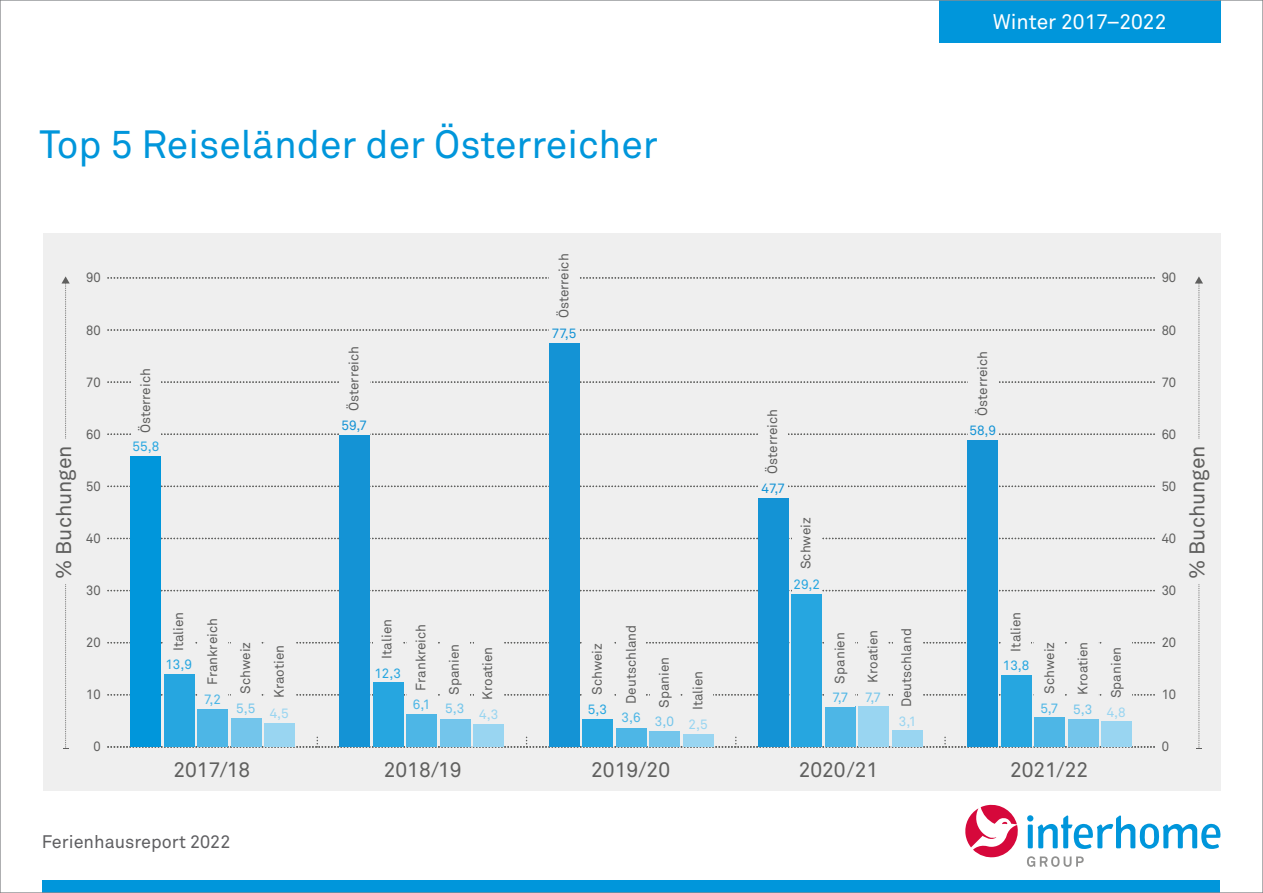
<style>
.page{position:relative;width:1263px;height:893px;background:#fff}
.page>*{position:absolute;margin:0;border:0;box-sizing:border-box;transform-origin:0 0}
.t1{font:39px "Akkurat Pro";color:#0096db}
.t2{font:21px "Akkurat Pro";color:#5f5f5e}
.t3{font:21px "Akkurat Pro";color:#fff}
.t4{font:18px "Akkurat Pro";color:#5f5f62}
.t5{font:13.5px "Akkurat Pro";color:#5f5f5e}
.t6{font:13.5px "Akkurat Pro";color:#5f5f5e;scale:.96 1}
.t7{font:13.5px "Akkurat Pro";color:#4db6e6}
.t8{font:13.5px "Akkurat Pro";color:#26a6e0}
.t9{font:13.5px "Akkurat Pro";color:#1493d5}
.t10{font:13.5px "Akkurat Pro";color:#73c5eb}
.t11{font:13.5px "Akkurat Pro";color:#99d5f1}
.s1{color:#99d5f1}
.s2{color:#73c5eb}
</style>
<div class="page">
<div style="left:43px;top:880px;width:1177px;height:13px;background:#0096db"></div>
<svg style="left:965px;top:805px;width:53px;height:53px"></svg>
<svg style="left:1027px;top:815px;width:193px;height:34px"></svg>
<svg style="left:1027px;top:856px;width:57px;height:11px"></svg>
<div style="left:939px;top:0;width:281px;height:43px;background:#0096db"></div>
<div style="left:43px;top:234px;width:1177px;height:557px;background:#efefef"></div>
<svg style="left:108px;top:735px;width:1046px;height:13px"></svg>
<svg style="left:108px;top:694px;width:1046px;height:2px"></svg>
<svg style="left:108px;top:642px;width:1046px;height:1px"></svg>
<svg style="left:108px;top:590px;width:1046px;height:1px"></svg>
<svg style="left:108px;top:538px;width:1046px;height:1px"></svg>
<svg style="left:108px;top:486px;width:1046px;height:1px"></svg>
<svg style="left:108px;top:433px;width:1046px;height:2px"></svg>
<svg style="left:108px;top:381px;width:1046px;height:2px"></svg>
<svg style="left:108px;top:329px;width:1046px;height:2px"></svg>
<svg style="left:108px;top:277px;width:1046px;height:2px"></svg>
<div style="left:265px;top:723px;width:30px;height:24px;background:#99d5f1"></div>
<div style="left:474px;top:725px;width:30px;height:22px;background:#99d5f1"></div>
<div style="left:683px;top:734px;width:30px;height:13px;background:#99d5f1"></div>
<div style="left:892px;top:731px;width:30px;height:16px;background:#99d5f1"></div>
<div style="left:1101px;top:722px;width:31px;height:25px;background:#99d5f1"></div>
<div style="left:231px;top:718px;width:30px;height:29px;background:#73c5eb"></div>
<div style="left:440px;top:719px;width:30px;height:28px;background:#73c5eb"></div>
<div style="left:650px;top:731px;width:30px;height:16px;background:#73c5eb"></div>
<div style="left:859px;top:707px;width:30px;height:40px;background:#99d5f1"></div>
<div style="left:1068px;top:719px;width:30px;height:28px;background:#73c5eb"></div>
<div style="left:198px;top:710px;width:30px;height:37px;background:#4db6e6"></div>
<div style="left:407px;top:715px;width:30px;height:32px;background:#4db6e6"></div>
<div style="left:616px;top:728px;width:30px;height:19px;background:#4db6e6"></div>
<div style="left:825px;top:707px;width:30px;height:40px;background:#4db6e6"></div>
<div style="left:1035px;top:717px;width:30px;height:30px;background:#4db6e6"></div>
<div style="left:164px;top:674px;width:30px;height:73px;background:#26a6e0"></div>
<div style="left:373px;top:683px;width:30px;height:64px;background:#26a6e0"></div>
<div style="left:583px;top:719px;width:30px;height:28px;background:#26a6e0"></div>
<div style="left:792px;top:595px;width:30px;height:152px;background:#26a6e0"></div>
<div style="left:1001px;top:675px;width:30px;height:72px;background:#26a6e0"></div>
<div style="left:131px;top:456px;width:30px;height:291px;background:#0096db"></div>
<div style="left:340px;top:436px;width:30px;height:311px;background:#1493d5"></div>
<div style="left:549px;top:343px;width:30px;height:404px;background:#1493d5"></div>
<div style="left:758px;top:498px;width:30px;height:249px;background:#1493d5"></div>
<div style="left:968px;top:440px;width:30px;height:307px;background:#1493d5"></div>
<div style="left:340px;top:344px;width:30px;height:91px;background:#efefef"></div>
<div style="left:373px;top:603px;width:30px;height:79px;background:#efefef"></div>
<div style="left:440px;top:624px;width:30px;height:94px;background:#efefef"></div>
<div style="left:474px;top:633px;width:30px;height:90px;background:#efefef"></div>
<div style="left:407px;top:612px;width:30px;height:102px;background:#efefef"></div>
<div style="left:549px;top:261px;width:30px;height:81px;background:#efefef"></div>
<div style="left:583px;top:622px;width:30px;height:96px;background:#efefef"></div>
<div style="left:616px;top:638px;width:30px;height:89px;background:#efefef"></div>
<div style="left:650px;top:644px;width:30px;height:86px;background:#efefef"></div>
<div style="left:683px;top:655px;width:30px;height:79px;background:#efefef"></div>
<div style="left:758px;top:416px;width:30px;height:81px;background:#efefef"></div>
<div style="left:792px;top:502px;width:30px;height:92px;background:#efefef"></div>
<div style="left:825px;top:616px;width:30px;height:91px;background:#efefef"></div>
<div style="left:858px;top:638px;width:30px;height:68px;background:#efefef"></div>
<div style="left:893px;top:623px;width:30px;height:107px;background:#efefef"></div>
<div style="left:968px;top:358px;width:30px;height:81px;background:#efefef"></div>
<div style="left:1001px;top:603px;width:30px;height:72px;background:#efefef"></div>
<div style="left:1034px;top:626px;width:30px;height:91px;background:#efefef"></div>
<div style="left:1068px;top:641px;width:30px;height:78px;background:#efefef"></div>
<div style="left:1101px;top:630px;width:30px;height:91px;background:#efefef"></div>
<div style="left:164px;top:597px;width:30px;height:75px;background:#efefef"></div>
<div style="left:198px;top:618px;width:30px;height:91px;background:#efefef"></div>
<div style="left:231px;top:626px;width:30px;height:91px;background:#efefef"></div>
<div style="left:265px;top:624px;width:30px;height:98px;background:#efefef"></div>
<div style="left:131px;top:359px;width:30px;height:95px;background:#efefef"></div>
<svg style="left:61px;top:276px;width:9px;height:162px"></svg>
<svg style="left:63px;top:584px;width:5px;height:165px"></svg>
<svg style="left:1195px;top:276px;width:8px;height:162px"></svg>
<svg style="left:1196px;top:584px;width:6px;height:165px"></svg>
<h1 class="t1" style="left:39px;top:122px;width:620px">Top 5 Reiseländer der Österreicher</h1>
<p class="t6" style="left:86px;top:270px;width:17px">90</p>
<p class="t6" style="left:86px;top:322px;width:17px">80</p>
<p class="t5" style="left:556px;top:318px;width:66px;rotate:-90deg">Österreich</p>
<p class="t9" style="left:552px;top:325px;width:26px">77,5</p>
<h2 class="t3" style="left:993px;top:10px;width:175px">Winter 2017–2022</h2>
<p class="t6" style="left:1162px;top:270px;width:17px">90</p>
<p class="t6" style="left:1162px;top:322px;width:17px">80</p>
<p class="t5" style="left:346px;top:411px;width:66px;rotate:-90deg">Österreich</p>
<p class="t5" style="left:974px;top:416px;width:66px;rotate:-90deg">Österreich</p>
<p class="t5" style="left:138px;top:433px;width:66px;rotate:-90deg">Österreich</p>
<p class="t6" style="left:86px;top:374px;width:17px">70</p>
<p class="t6" style="left:1162px;top:374px;width:17px">70</p>
<p class="t5" style="left:765px;top:474px;width:66px;rotate:-90deg">Österreich</p>
<p class="t9" style="left:341px;top:418px;width:27px">59,7</p>
<p class="t9" style="left:969px;top:422px;width:28px">58,9</p>
<p class="t6" style="left:86px;top:426px;width:17px">60</p>
<p class="t6" style="left:1162px;top:426px;width:17px">60</p>
<p class="t8" style="left:133px;top:438px;width:28px">55,8</p>
<h2 class="t2" style="left:51px;top:579px;width:135px;rotate:-90deg">% Buchungen</h2>
<h2 class="t2" style="left:1185px;top:579px;width:135px;rotate:-90deg">% Buchungen</h2>
<p class="t6" style="left:86px;top:478px;width:17px">50</p>
<p class="t6" style="left:1162px;top:478px;width:17px">50</p>
<p class="t9" style="left:762px;top:480px;width:25px">47,7</p>
<p class="t5" style="left:798px;top:569px;width:53px;rotate:-90deg">Schweiz</p>
<p class="t6" style="left:86px;top:530px;width:17px">40</p>
<p class="t6" style="left:1162px;top:530px;width:17px">40</p>
<p class="t8" style="left:793px;top:576px;width:28px">29,2</p>
<p class="t6" style="left:86px;top:582px;width:17px">30</p>
<p class="t6" style="left:1162px;top:582px;width:17px">30</p>
<p class="t6" style="left:86px;top:635px;width:17px">20</p>
<p class="t6" style="left:86px;top:687px;width:17px">10</p>
<p class="t6" style="left:93px;top:739px;width:9px">0</p>
<p class="t5" style="left:171px;top:651px;width:41px;rotate:-90deg">Italien</p>
<p class="t8" style="left:165px;top:657px;width:28px">13,9</p>
<p class="t5" style="left:204px;top:685px;width:68px;rotate:-90deg">Frankreich</p>
<p class="t7" style="left:204px;top:692px;width:18px">7,2</p>
<p class="t5" style="left:238px;top:694px;width:53px;rotate:-90deg">Schweiz</p>
<p class="t5" style="left:271px;top:698px;width:55px;rotate:-90deg">Kraotien</p>
<p class="t10" style="left:236px;top:700px;width:54px">5,5 <span class="s1">4,5</span></p>
<p class="t5" style="left:379px;top:659px;width:41px;rotate:-90deg">Italien</p>
<p class="t5" style="left:413px;top:691px;width:68px;rotate:-90deg">Frankreich</p>
<p class="t5" style="left:446px;top:695px;width:53px;rotate:-90deg">Spanien</p>
<p class="t5" style="left:480px;top:700px;width:55px;rotate:-90deg">Kroatien</p>
<p class="t8" style="left:374px;top:665px;width:28px">12,3</p>
<p class="t7" style="left:413px;top:697px;width:87px">6,1 <span class="s2">5,3</span> <span class="s1">4,3</span></p>
<p class="t5" style="left:589px;top:695px;width:53px;rotate:-90deg">Schweiz</p>
<p class="t8" style="left:588px;top:701px;width:21px">5,3</p>
<p class="t5" style="left:623px;top:704px;width:81px;rotate:-90deg">Deutschland</p>
<p class="t5" style="left:656px;top:708px;width:53px;rotate:-90deg">Spanien</p>
<p class="t5" style="left:690px;top:710px;width:41px;rotate:-90deg">Italien</p>
<p class="t7" style="left:622px;top:710px;width:87px">3,6 <span class="s2">3,0</span> <span class="s1">2,5</span></p>
<p class="t5" style="left:832px;top:683px;width:53px;rotate:-90deg">Spanien</p>
<p class="t5" style="left:865px;top:683px;width:55px;rotate:-90deg">Kroatien</p>
<p class="t5" style="left:898px;top:707px;width:81px;rotate:-90deg">Deutschland</p>
<p class="t7" style="left:832px;top:689px;width:50px">7,7 <span class="s2">7,7</span></p>
<p class="t11" style="left:899px;top:713px;width:19px">3,1</p>
<p class="t5" style="left:1008px;top:651px;width:41px;rotate:-90deg">Italien</p>
<p class="t8" style="left:1003px;top:657px;width:28px">13,8</p>
<p class="t5" style="left:1042px;top:694px;width:53px;rotate:-90deg">Schweiz</p>
<p class="t5" style="left:1075px;top:695px;width:55px;rotate:-90deg">Kroatien</p>
<p class="t5" style="left:1108px;top:698px;width:53px;rotate:-90deg">Spanien</p>
<p class="t7" style="left:1040px;top:700px;width:87px">5,7 <span class="s2">5,3</span> <span class="s1">4,8</span></p>
<h2 class="t2" style="left:173px;top:757px;width:78px">2017/18</h2>
<h2 class="t2" style="left:384px;top:757px;width:79px">2018/19</h2>
<h2 class="t2" style="left:591px;top:757px;width:80px">2019/20</h2>
<h2 class="t2" style="left:799px;top:757px;width:81px">2020/21</h2>
<h2 class="t2" style="left:1010px;top:757px;width:80px">2021/22</h2>
<h3 class="t4" style="left:42px;top:832px;width:190px">Ferienhausreport 2022</h3>
<p class="t6" style="left:1162px;top:635px;width:17px">20</p>
<p class="t6" style="left:1162px;top:687px;width:17px">10</p>
<p class="t6" style="left:1162px;top:739px;width:9px">0</p>
</div>
